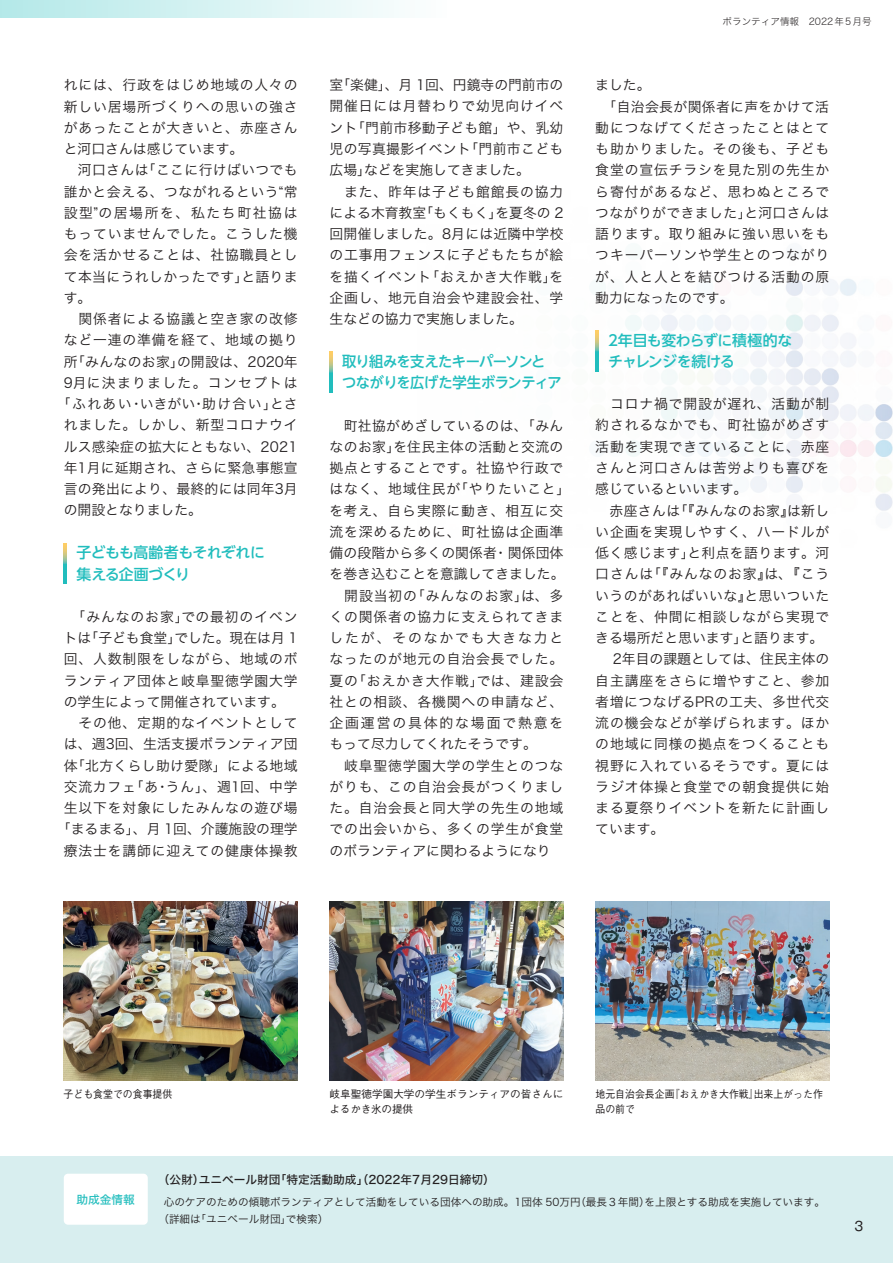
<style>
.page{position:relative;width:893px;height:1263px;background:#fff}
.page>*{position:absolute;margin:0;border:0;box-sizing:border-box;transform-origin:0 0}
.t1{font:500 14.85px/21.3px "UD Shin Go NT Pr 6 N";letter-spacing:-.035em;color:#21bdbd}
.t2{font:500 14.85px/21.3px "UD Shin Go NT Pr 6 N";letter-spacing:-.035em;color:#21bdbd;scale:.96 1}
.t3{font:13.8px/21.3px "Hira Kaku Std N W3";letter-spacing:.06em;color:#231f20}
.t4{font:13.8px/21.3px "Hira Kaku Std N W3";letter-spacing:.025em;color:#231f20}
.t5{font:13.8px "Hira Kaku Std N W3";letter-spacing:.02em;color:#231f20}
.t6{font:13.8px "Hira Kaku Std N W3";color:#231f20}
.t7{font:13.8px "Hira Kaku Std N W3";letter-spacing:.1em;color:#231f20}
.t8{font:13.8px "Hira Kaku Std N W3";letter-spacing:.015em;color:#231f20}
.t9{font:13.8px "Hira Kaku Std N W3";letter-spacing:.04em;color:#231f20}
.t10{font:13.8px "Hira Kaku Std N W3";letter-spacing:.03em;color:#231f20}
.t11{font:13.8px "Hira Kaku Std N W3";letter-spacing:.12em;color:#231f20}
.t12{font:13.8px "Hira Kaku Std N W3";letter-spacing:.095em;color:#231f20}
.t13{font:12.75px "Gothic MB101 Pr 6 N";color:#231f20}
.t14{font:11.7px "Hira Kaku Std N W5";color:#231f20}
.t15{font:11.7px "Hira Kaku Std N W5";color:#21bdbd}
.t16{font:10.65px/17px "Hira Kaku Std N W3";color:#231f20}
.t17{font:500 10.65px/14.9px "Gothic BBB Pro";color:#231f20;scale:.93 1}
.t18{font:500 10.65px/14.9px "Gothic BBB Pro";color:#231f20}
.t19{font:9.6px "Hira Kaku Std N W2";color:#231f20}
</style>
<div class="page">
<div style="left:0;top:1157px;width:893px;height:106px;background:#d8eeef"></div>
<img style="left:595px;top:279px;width:298px;height:232px">
<div style="left:0;top:0;width:446px;height:17px;background:linear-gradient(to right,#b4e8e8,#fdfefe)"></div>
<div style="left:64px;top:1174px;width:84px;height:51px;background:#fff;border-radius:4px"></div>
<svg style="left:64px;top:543px;width:3px;height:41px"></svg>
<svg style="left:595px;top:331px;width:3px;height:40px"></svg>
<svg style="left:330px;top:352px;width:3px;height:40px"></svg>
<img style="left:330px;top:901px;width:233px;height:179px">
<img style="left:595px;top:901px;width:234px;height:179px">
<img style="left:64px;top:901px;width:233px;height:179px">
<p class="t3" style="left:64px;top:74px;width:235px">れには、行政をはじめ地域の人々の</p>
<p class="t3" style="left:64px;top:96px;width:235px">新しい居場所づくりへの思いの強さ</p>
<p class="t3" style="left:64px;top:117px;width:235px">があったことが大きいと、赤座さん</p>
<p class="t6" style="left:64px;top:138px;width:181px">と河口さんは感じています。</p>
<p class="t4" style="left:64px;top:159px;width:235px">　河口さんは「ここに行けばいつでも</p>
<p class="t9" style="left:64px;top:181px;width:235px">誰かと会える、つながれるという“常</p>
<p class="t11" style="left:64px;top:202px;width:235px">設型”の居場所を、私たち町社協は</p>
<p class="t3" style="left:64px;top:223px;width:235px">もっていませんでした。こうした機</p>
<p class="t3" style="left:64px;top:244px;width:235px">会を活かせることは、社協職員とし</p>
<p class="t10" style="left:64px;top:266px;width:235px">て本当にうれしかったです」と語りま</p>
<p class="t3" style="left:64px;top:287px;width:29px">す。</p>
<p class="t3" style="left:64px;top:308px;width:235px">　関係者による協議と空き家の改修</p>
<p class="t3" style="left:64px;top:329px;width:235px">など一連の準備を経て、地域の拠り</p>
<p class="t4" style="left:64px;top:351px;width:235px">所「みんなのお家」の開設は、2020年</p>
<p class="t12" style="left:64px;top:372px;width:235px">9月に決まりました。コンセプトは</p>
<p class="t7" style="left:57px;top:393px;width:242px">「ふれあい・いきがい・助け合い」とさ</p>
<p class="t3" style="left:64px;top:414px;width:235px">れました。しかし、新型コロナウイ</p>
<p class="t8" style="left:64px;top:436px;width:235px">ルス感染症の拡大にともない、2021</p>
<p class="t5" style="left:64px;top:457px;width:235px">年1月に延期され、さらに緊急事態宣</p>
<p class="t5" style="left:64px;top:479px;width:235px">言の発出により、最終的には同年3月</p>
<p class="t6" style="left:64px;top:500px;width:140px">の開設となりました。</p>
<p class="t1" style="left:77px;top:542px;width:190px">子どもも高齢者もそれぞれに集える企画づくり</p>
<p class="t3" style="left:57px;top:606px;width:242px;text-align:center">　「みんなのお家」での最初のイベントは「子ども食堂」でした。現在は月 1回、人数制限をしながら、地域のボランティア団体と岐阜聖徳学園大学の学生によって開催されています。<br>　その他、定期的なイベントとしては、週3回、生活支援ボランティア団体「北方くらし助け愛隊」による地域交流カフェ「あ・うん」、週1回、中学生以下を対象にしたみんなの遊び場「まるまる」、月 1回、介護施設の理学療法士を講師に迎えての健康体操教</p>
<p class="t4" style="left:330px;top:74px;width:235px">室「楽健」、月 1回、円鏡寺の門前市の開催日には月替わりで幼児向けイベント「門前市移動子ども館」や、乳幼児の写真撮影イベント「門前市こども広場」などを実施してきました。<br>　また、昨年は子ども館館長の協力による木育教室「もくもく」を夏冬の 2回開催しました。8月には近隣中学校の工事用フェンスに子どもたちが絵を描くイベント「おえかき大作戦」を企画し、地元自治会や建設会社、学生などの協力で実施しました。</p>
<p class="t2" style="left:342px;top:350px;width:230px">取り組みを支えたキーパーソンとつながりを広げた学生ボランティア</p>
<p class="t3" style="left:330px;top:414px;width:242px">　町社協がめざしているのは、「みんなのお家」を住民主体の活動と交流の拠点とすることです。社協や行政ではなく、地域住民が「やりたいこと」を考え、自ら実際に動き、相互に交流を深めるために、町社協は企画準備の段階から多くの関係者・関係団体を巻き込むことを意識してきました。　開設当初の「みんなのお家」は、多くの関係者の協力に支えられてきましたが、そのなかでも大きな力となったのが地元の自治会長でした。夏の「おえかき大作戦」では、建設会社との相談、各機関への申請など、企画運営の具体的な場面で熱意をもって尽力してくれたそうです。<br>　岐阜聖徳学園大学の学生とのつながりも、この自治会長がつくりました。自治会長と同大学の先生の地域での出会いから、多くの学生が食堂のボランティアに関わるようになり</p>
<p class="t19" style="left:723px;top:15px;width:151px">ボランティア情報　2022年5月号</p>
<p class="t3" style="left:595px;top:74px;width:235px">ました。<br>　「自治会長が関係者に声をかけて活動につなげてくださったことはとても助かりました。その後も、子ども食堂の宣伝チラシを見た別の先生から寄付があるなど、思わぬところでつながりができました」と河口さんは語ります。取り組みに強い思いをもつキーパーソンや学生とのつながりが、人と人とを結びつける活動の原動力になったのです。</p>
<p class="t1" style="left:608px;top:329px;width:186px">2年目も変わらずに積極的なチャレンジを続ける</p>
<p class="t3" style="left:595px;top:393px;width:235px">　コロナ禍で開設が遅れ、活動が制約されるなかでも、町社協がめざす活動を実現できていることに、赤座さんと河口さんは苦労よりも喜びを感じているといいます。<br>　赤座さんは「『みんなのお家』は新しい企画を実現しやすく、ハードルが低く感じます」と利点を語ります。河口さんは「『みんなのお家』は、『こういうのがあればいいな』と思いついたことを、仲間に相談しながら実現できる場所だと思います」と語ります。　 2年目の課題としては、住民主体の自主講座をさらに増やすこと、参加者増につなげるPRの工夫、多世代交流の機会などが挙げられます。ほかの地域に同様の拠点をつくることも視野に入れているそうです。夏にはラジオ体操と食堂での朝食提供に始まる夏祭りイベントを新たに計画しています。</p>
<p class="t17" style="left:64px;top:1085px;width:118px">子ども食堂での食事提供</p>
<p class="t18" style="left:330px;top:1085px;width:235px">岐阜聖徳学園大学の学生ボランティアの皆さんによるかき氷の提供</p>
<p class="t17" style="left:595px;top:1085px;width:246px">地元自治会長企画『おえかき大作戦』出来上がった作品の前で</p>
<p class="t15" style="left:77px;top:1190px;width:60px">助成金情報</p>
<p class="t14" style="left:158px;top:1171px;width:339px">（公財）ユニベール財団「特定活動助成」（2022年7月29日締切）</p>
<p class="t16" style="left:158px;top:1194px;width:668px;text-indent:5px">心のケアのための傾聴ボランティアとして活動をしている団体への助成。1団体 50万円（最長３年間）を上限とする助成を実施しています。（詳細は「ユニベール財団」で検索）</p>
<p class="t13" style="left:854px;top:1216px;width:10px">3</p>
</div>
